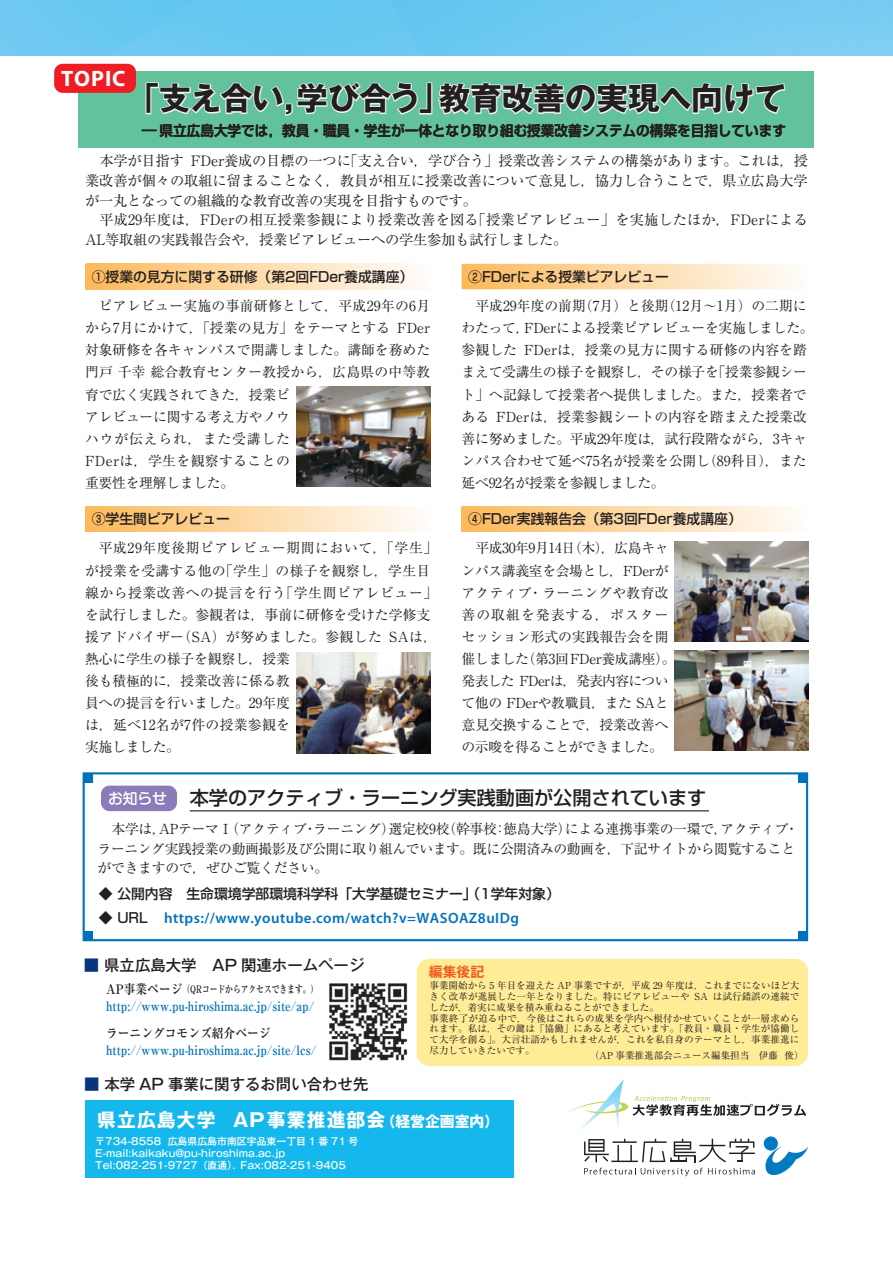
<style>
.page{position:relative;width:893px;height:1263px;background:#fff}
.page>*{position:absolute;margin:0;border:0;box-sizing:border-box;transform-origin:0 0}
.t1{font:700 31.5px "Gothic MB101 Pro";color:#231f20}
.t2{font:700 22.35px "Myriad Pro";letter-spacing:.04em;color:#fff}
.t3{font:500 19.2px "Shin Go Pro";color:#231f20}
.t4{font:700 18.75px "Gothic MB101 Pro";letter-spacing:.06em;color:#fff}
.t5{font:500 15.45px "Gothic MB101 Pro";color:#231f20}
.t6{font:600 15px "Myriad Pro";letter-spacing:.03em;color:#0072bc}
.t7{font:500 14.85px "Shin M Go Pro";color:#fff}
.t8{font:14.25px/19.6px "Ryumin Pro";letter-spacing:-.01em;color:#231f20;text-align:justify}
.t9{font:700 14.25px "Shin Go Pro De";color:#231f20;scale:1.44 1}
.t10{font:13.8px/22px "Ryumin Pro";color:#231f20}
.t11{font:13.8px/22px "Ryumin Pro";letter-spacing:.02em;color:#231f20}
.t12{font:13.8px/22px "Ryumin Pro";letter-spacing:-.025em;color:#231f20}
.t13{font:13.8px/19px "Ryumin Pro";letter-spacing:-.02em;color:#231f20}
.t14{font:500 13.8px "Shin Go Pro";color:#231f20}
.t15{font:700 13.8px "Gothic MB101 Pro De";color:#f15921}
.t16{font:700 13.05px "Ryumin Pro";color:#0072bc;scale:.87 1}
.t17{font:700 13.05px "Ryumin Pro";color:#231f20;scale:.9 1}
.t18{font:700 10.35px "Ryumin Pro";color:#231f20;scale:.75 1}
.t19{font:500 9.9px/12px "Gothic MB101 Pro";color:#fff}
.t20{font:9.6px/10.8px "Ryumin Pro";letter-spacing:.005em;color:#231f20}
.s1{color:#08357c}
.s2{font-size:13.05px}
.s3{font-size:14.85px}
</style>
<div class="page">
<svg style="left:566px;top:1079px;width:242px;height:98px"></svg>
<div style="left:85px;top:1100px;width:429px;height:77px;background:#15b8ec"></div>
<div style="left:417px;top:959px;width:391px;height:107px;background:#ffec96;border-radius:13px"></div>
<svg style="left:85px;top:264px;width:335px;height:25px;background:#fcdaa7"></svg>
<div style="left:78px;top:71px;width:736px;height:77px;background:#61c29c"></div>
<svg style="left:145px;top:82px;width:641px;height:34px"></svg>
<div style="left:54px;top:64px;width:82px;height:29px;background:#ee1d23;border-radius:9px"></div>
<svg style="left:462px;top:264px;width:335px;height:25px;background:#fcdaa7"></svg>
<svg style="left:85px;top:506px;width:335px;height:26px;background:#fcdaa7"></svg>
<svg style="left:462px;top:506px;width:335px;height:26px;background:#fcdaa7"></svg>
<img style="left:296px;top:386px;width:134px;height:100px">
<img style="left:296px;top:653px;width:134px;height:100px">
<img style="left:675px;top:541px;width:134px;height:100px">
<img style="left:675px;top:650px;width:134px;height:100px">
<hr style="left:190px;top:810px;width:519px;height:1px;background:#231f20">
<div style="left:101px;top:786px;width:76px;height:25px;background:#8c7bb9;border-radius:9px"></div>
<div style="left:83px;top:772px;width:725px;height:169px;border:2px solid #0072bc"></div>
<div style="left:84px;top:774px;width:9px;height:9px;background:#0072bc"></div>
<div style="left:84px;top:931px;width:9px;height:9px;background:#0072bc"></div>
<div style="left:798px;top:774px;width:9px;height:9px;background:#0072bc"></div>
<div style="left:798px;top:931px;width:9px;height:9px;background:#0072bc"></div>
<img style="left:0;top:0;width:893px;height:55px">
<img style="left:329px;top:983px;width:79px;height:78px">
<h2 class="t2" style="left:61px;top:64px;width:66px">TOPIC</h2>
<h1 class="t1" style="left:128px;top:72px;width:660px">「支え合い，学び合う」教育改善の実現へ向けて</h1>
<p class="t9" style="left:139px;top:119px;width:451px">－県立広島大学では，教員・職員・学生が一体となり取り組む授業改善システムの構築を目指しています</p>
<p class="t8" style="left:85px;top:150px;width:724px;text-indent:14px">本学が目指す FDer養成の目標の一つに「支え合い，学び合う」授業改善システムの構築があります。これは，授業改善が個々の取組に留まることなく，教員が相互に授業改善について意見し，協力し合うことで，県立広島大学が一丸となっての組織的な教育改善の実現を目指すものです。</p>
<p class="t8" style="left:85px;top:209px;width:724px;text-indent:14px">平成29年度は，FDerの相互授業参観により授業改善を図る「授業ピアレビュー」を実施したほか，FDerによる<br>AL等取組の実践報告会や，授業ピアレビューへの学生参加も試行しました。</p>
<p class="t14" style="left:92px;top:265px;width:323px">①授業の見方に関する研修（第2回FDer養成講座）</p>
<p class="t10" style="left:85px;top:294px;width:347px;text-indent:14px">ピアレビュー実施の事前研修として，平成29年の6月から7月にかけて，「授業の見方」をテーマとする FDer対象研修を各キャンパスで開講しました。講師を務めた門戸 千幸 総合教育センター教授から，広島県の中等教育で広く実践されてきた，授業ピ<br>アレビューに関する考え方やノウ<br>ハウが伝えられ，また受講した<br>FDerは，学生を観察することの<br>重要性を理解しました。</p>
<p class="t14" style="left:92px;top:508px;width:140px">③学生間ピアレビュー</p>
<p class="t11" style="left:85px;top:536px;width:354px;text-indent:14px">平成29年度後期ピアレビュー期間において，「学生」が授業を受講する他の「学生」の様子を観察し，学生目線から授業改善への提言を行う「学生間ピアレビュー」を試行しました。参観者は，事前に研修を受けた学修支援アドバイザー（SA）が努めました。参観した SAは，熱心に学生の様子を観察し，授業<br>後も積極的に，授業改善に係る教<br>員への提言を行いました。29年度<br>は，延べ12名が7件の授業参観を<br>実施しました。</p>
<p class="t14" style="left:468px;top:265px;width:202px">②FDerによる授業ピアレビュー</p>
<p class="t10" style="left:462px;top:294px;width:354px;text-indent:14px">平成29年度の前期（7月）と後期（12月～1月）の二期にわたって，FDerによる授業ピアレビューを実施しました。参観した FDerは，授業の見方に関する研修の内容を踏まえて受講生の様子を観察し，その様子を「授業参観シート」へ記録して授業者へ提供しました。また，授業者である FDerは，授業参観シートの内容を踏まえた授業改善に努めました。平成29年度は，試行段階ながら，3キャンパス合わせて延べ75名が授業を公開し（89科目），また延べ92名が授業を参観しました。</p>
<p class="t14" style="left:468px;top:508px;width:275px">④FDer実践報告会（第3回FDer養成講座）</p>
<p class="t12" style="left:462px;top:536px;width:215px;text-indent:14px">平成30年9月14日（木），広島キャンパス講義室を会場とし，FDerがアクティブ・ラーニングや教育改善の取組を発表する，ポスターセッション形式の実践報告会を開催しました（第3回FDer養成講座）。発表した FDerは，発表内容について他の FDerや教職員，また SAと意見交換することで，授業改善への示唆を得ることができました。</p>
<p class="t7" style="left:108px;top:786px;width:60px">お知らせ</p>
<h3 class="t3" style="left:190px;top:782px;width:518px">本学のアクティブ・ラーニング実践動画が公開されています</h3>
<p class="t13" style="left:98px;top:819px;width:702px;text-indent:14px">本学は，APテーマⅠ（アクティブ・ラーニング）選定校9校（幹事校：徳島大学）による連携事業の一環で，アクティブ・ラーニング実践授業の動画撮影及び公開に取り組んでいます。既に公開済みの動画を，下記サイトから閲覧することができますので，ぜひご覧ください。</p>
<p class="t14" style="left:99px;top:882px;width:462px">◆ 公開内容　生命環境学部環境科学科「大学基礎セミナー」（1学年対象）</p>
<p class="t14" style="left:99px;top:907px;width:50px">◆ URL</p>
<p class="t6" style="left:164px;top:908px;width:356px">https://www.youtube.com/watch?v=WASOAZ8uIDg</p>
<p class="t5" style="left:84px;top:952px;width:282px"><span class="s1">■</span> 県立広島大学　AP 関連ホームページ</p>
<p class="t18" style="left:106px;top:980px;width:284px"><span class="s2">AP事業ページ</span>（QRコードからアクセスできます。）</p>
<p class="t16" style="left:106px;top:996px;width:241px">http://www.pu-hiroshima.ac.jp/site/ap/</p>
<p class="t17" style="left:106px;top:1023px;width:184px">ラーニングコモンズ紹介ページ</p>
<p class="t16" style="left:106px;top:1040px;width:243px">http://www.pu-hiroshima.ac.jp/site/lcs/</p>
<p class="t5" style="left:84px;top:1072px;width:286px"><span class="s1">■</span> 本学 AP 事業に関するお問い合わせ先</p>
<h3 class="t4" style="left:97px;top:1104px;width:403px">県立広島大学 AP事業推進部会<span class="s3">（経営企画室内）</span></h3>
<p class="t19" style="left:95px;top:1134px;width:264px">〒734-8558 広島県広島市南区宇品東一丁目 1 番 71 号<br>E-mail:kaikaku@pu-hiroshima.ac.jp<br>Tel:082-251-9727（直通）．Fax:082-251-9405</p>
<p class="t15" style="left:429px;top:960px;width:57px">編集後記</p>
<p class="t20" style="left:429px;top:980px;width:371px">事業開始から 5 年目を迎えた AP 事業ですが，平成 29 年度は，これまでにないほど大きく改革が進展した一年となりました。特にピアレビューや SA は試行錯誤の連続でしたが，着実に成果を積み重ねることができました。<br>事業終了が迫る中で，今後はこれらの成果を学内へ根付かせていくことが一層求められます。私は，その鍵は「協働」にあると考えています。「教員・職員・学生が協働して大学を創る」。大言壮語かもしれませんが，これを私自身のテーマとし，事業推進に尽力していきたいです。</p>
<p class="t20" style="left:590px;top:1049px;width:215px">（AP 事業推進部会ニュース編集担当　伊藤 俊）</p>
</div>
